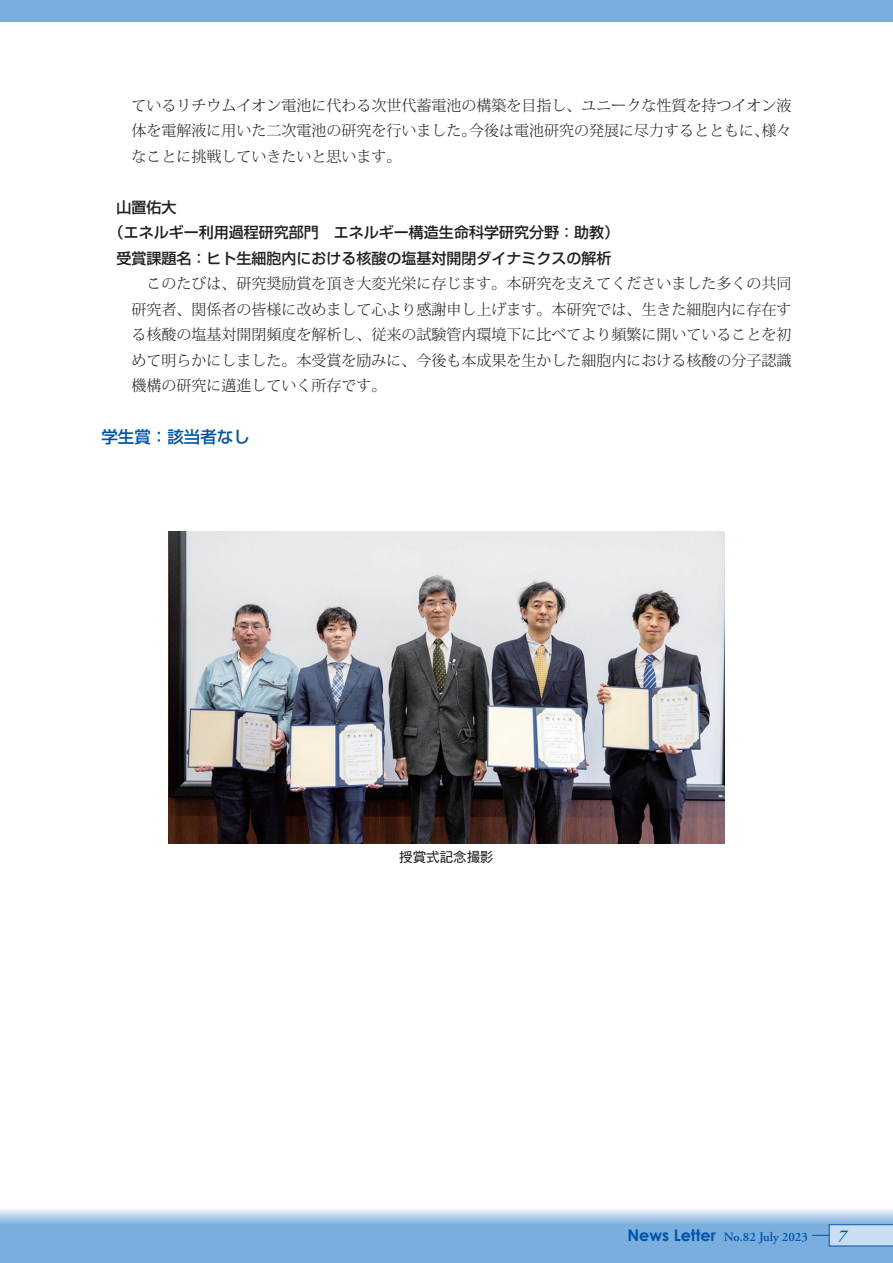
<style>
.page{position:relative;width:893px;height:1263px;background:#fff}
.page>*{position:absolute;margin:0;border:0;box-sizing:border-box;transform-origin:0 0}
.t1{font:500 16.5px "Shin Go Pr 5";color:#0154a6}
.t2{font:italic 600 16.5px "Adobe Garamond Pro";color:#0154a6}
.t3{font:300 15px/25.5px "Koz Min Pr 6 N";color:#231f20;text-align:justify}
.t4{font:500 15px "Shin Go Pr 5";color:#231f20}
.t5{font:13.5px "Gothic MB101 Pr 5";color:#231f20}
.t6{font:600 12.75px "Adobe Garamond Pro";color:#0154a6}
.s1{font-family:"Century Gothic";font-weight:700;font-size:15.9px}
</style>
<div class="page">
<svg style="left:0;top:1209px;width:893px;height:54px;background:#8bb8e2"></svg>
<div style="left:0;top:0;width:893px;height:21px;background:#79aede"></div>
<svg style="left:812px;top:1224px;width:81px;height:22px;background:#aacae7"></svg>
<img style="left:169px;top:531px;width:555px;height:312px">
<p class="t3" style="left:131px;top:93px;width:662px">ているリチウムイオン電池に代わる次世代蓄電池の構築を目指し、ユニークな性質を持つイオン液体を電解液に用いた二次電池の研究を行いました。今後は電池研究の発展に尽力するとともに、様々なことに挑戦していきたいと思います。</p>
<p class="t4" style="left:116px;top:195px;width:61px">山置佑大</p>
<p class="t4" style="left:109px;top:220px;width:512px">（エネルギー利用過程研究部門　エネルギー構造生命科学研究分野：助教）</p>
<p class="t4" style="left:116px;top:246px;width:497px">受賞課題名：ヒト生細胞内における核酸の塩基対開閉ダイナミクスの解析</p>
<p class="t3" style="left:131px;top:271px;width:662px;text-indent:15px">このたびは、研究奨励賞を頂き大変光栄に存じます。本研究を支えてくださいました多くの共同研究者、関係者の皆様に改めまして心より感謝申し上げます。本研究では、生きた細胞内に存在する核酸の塩基対開閉頻度を解析し、従来の試験管内環境下に比べてより頻繁に開いていることを初めて明らかにしました。本受賞を励みに、今後も本成果を生かした細胞内における核酸の分子認識機構の研究に邁進していく所存です。</p>
<p class="t1" style="left:101px;top:423px;width:150px">学生賞：該当者なし</p>
<p class="t5" style="left:399px;top:846px;width:96px">授賞式記念撮影</p>
<p class="t6" style="left:627px;top:1230px;width:182px"><span class="s1">News Letter</span> No.82 July 2023</p>
<p class="t2" style="left:838px;top:1226px;width:10px">7</p>
</div>
